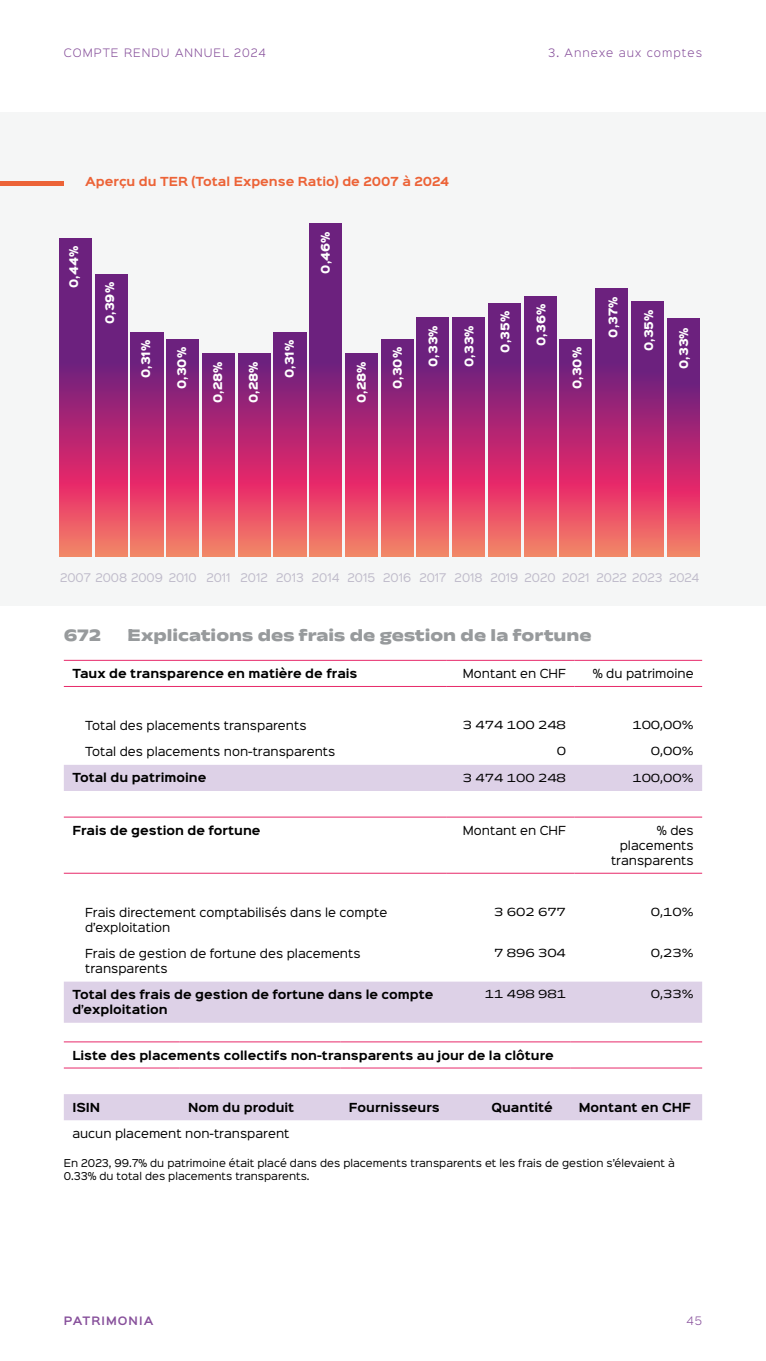
<style>
.page{position:relative;width:766px;height:1361px;background:#fff}
.page>*{position:absolute;margin:0;border:0;box-sizing:border-box;transform-origin:0 0}
.chapitre_4_4_4{font:800 18px "Anek Devanagari Expanded";color:#979a9c}
.Chiffre_tableau_-_MONO{font:12.75px "Anek Devanagari Expanded";color:#000}
.texte_tableau{font:11.25px/15px "Sinkin Sans 400";color:#000}
.t1{font:700 11.25px/15px "Sinkin Sans 700";color:#000}
.texte_tableau-2{font:700 11.25px "Sinkin Sans 700";color:#ec6337}
.t2{font:900 10.8px "Sinkin Sans 800";color:#fff}
.t3{font:10.8px "Sinkin Sans 400";color:#c0bccb}
.t4{font:300 10.5px "Sinkin Sans 300";letter-spacing:.1em;color:#87509b}
.t5{font:600 10.5px "Sinkin Sans 600";letter-spacing:.1em;color:#87509b}
.petit_texte_tableau{font:9.75px/13.5px "Sinkin Sans 400";color:#000}
</style>
<div class="page">
<svg style="left:64px;top:765px;width:638px;height:257px"></svg>
<hr style="left:64px;top:660px;width:382px;height:1px;background:#e72869">
<hr style="left:446px;top:660px;width:128px;height:1px;background:#e72869">
<hr style="left:574px;top:660px;width:128px;height:1px;background:#e72869">
<hr style="left:64px;top:686px;width:382px;height:1px;background:#e72869">
<hr style="left:446px;top:686px;width:128px;height:1px;background:#e72869">
<hr style="left:574px;top:686px;width:128px;height:1px;background:#e72869">
<hr style="left:64px;top:817px;width:382px;height:1px;background:#e72869">
<hr style="left:446px;top:817px;width:128px;height:1px;background:#e72869">
<hr style="left:574px;top:817px;width:128px;height:1px;background:#e72869">
<hr style="left:64px;top:873px;width:382px;height:1px;background:#e72869">
<hr style="left:446px;top:873px;width:128px;height:1px;background:#e72869">
<hr style="left:574px;top:873px;width:128px;height:1px;background:#e72869">
<div style="left:64px;top:1094px;width:638px;height:26px;background:#ddd1e7"></div>
<hr style="left:64px;top:1041px;width:115px;height:1px;background:#e72869">
<hr style="left:179px;top:1041px;width:161px;height:1px;background:#e72869">
<hr style="left:340px;top:1041px;width:143px;height:1px;background:#e72869">
<hr style="left:483px;top:1041px;width:87px;height:1px;background:#e72869">
<hr style="left:570px;top:1041px;width:132px;height:1px;background:#e72869">
<hr style="left:64px;top:1067px;width:115px;height:1px;background:#e72869">
<hr style="left:179px;top:1067px;width:161px;height:1px;background:#e72869">
<hr style="left:340px;top:1067px;width:143px;height:1px;background:#e72869">
<hr style="left:483px;top:1067px;width:87px;height:1px;background:#e72869">
<hr style="left:570px;top:1067px;width:132px;height:1px;background:#e72869">
<div style="left:0;top:113px;width:765px;height:493px;background:#f5f6f6"></div>
<svg style="left:59px;top:238px;width:33px;height:318px;background:#a02e75"></svg>
<svg style="left:95px;top:274px;width:32px;height:282px;background:#a73073"></svg>
<svg style="left:131px;top:332px;width:32px;height:224px;background:#b73471"></svg>
<svg style="left:167px;top:339px;width:32px;height:217px;background:#b93570"></svg>
<svg style="left:202px;top:354px;width:32px;height:202px;background:#bf366f"></svg>
<svg style="left:238px;top:354px;width:32px;height:202px;background:#bf366f"></svg>
<svg style="left:274px;top:332px;width:32px;height:224px;background:#b73471"></svg>
<svg style="left:309px;top:224px;width:32px;height:332px;background:#9e2e75"></svg>
<svg style="left:345px;top:354px;width:32px;height:202px;background:#bf366f"></svg>
<svg style="left:381px;top:339px;width:32px;height:217px;background:#b93570"></svg>
<svg style="left:416px;top:318px;width:33px;height:238px;background:#b23372"></svg>
<svg style="left:452px;top:318px;width:32px;height:238px;background:#b23372"></svg>
<svg style="left:488px;top:303px;width:32px;height:253px;background:#ae3272"></svg>
<svg style="left:524px;top:296px;width:32px;height:260px;background:#ac3273"></svg>
<svg style="left:559px;top:339px;width:32px;height:217px;background:#b93570"></svg>
<svg style="left:595px;top:289px;width:32px;height:267px;background:#ab3173"></svg>
<svg style="left:631px;top:302px;width:32px;height:254px;background:#ab3173"></svg>
<svg style="left:667px;top:318px;width:32px;height:238px;background:#ab3173"></svg>
<div style="left:0;top:181px;width:64px;height:5px;background:#ec6337"></div>
<p class="t4" style="left:64px;top:45px;width:203px">COMPTE RENDU ANNUEL 2024</p>
<p class="t4" style="left:548px;top:45px;width:155px">3. Annexe aux comptes</p>
<p class="texte_tableau-2" style="left:85px;top:175px;width:365px">Aperçu du TER (Total Expense Ratio) de 2007 à 2024</p>
<p class="t2" style="left:68px;top:288px;width:43px;rotate:-90deg">0,44%</p>
<p class="t2" style="left:104px;top:324px;width:43px;rotate:-90deg">0,39%</p>
<p class="t2" style="left:140px;top:378px;width:40px;rotate:-90deg">0,31%</p>
<p class="t2" style="left:176px;top:389px;width:44px;rotate:-90deg">0,30%</p>
<p class="t2" style="left:212px;top:403px;width:43px;rotate:-90deg">0,28%</p>
<p class="t2" style="left:248px;top:403px;width:43px;rotate:-90deg">0,28%</p>
<p class="t2" style="left:284px;top:378px;width:40px;rotate:-90deg">0,31%</p>
<p class="t2" style="left:320px;top:274px;width:44px;rotate:-90deg">0,46%</p>
<p class="t2" style="left:355px;top:403px;width:43px;rotate:-90deg">0,28%</p>
<p class="t2" style="left:391px;top:389px;width:44px;rotate:-90deg">0,30%</p>
<p class="t2" style="left:427px;top:367px;width:43px;rotate:-90deg">0,33%</p>
<p class="t2" style="left:463px;top:367px;width:43px;rotate:-90deg">0,33%</p>
<p class="t2" style="left:499px;top:352px;width:43px;rotate:-90deg">0,35%</p>
<p class="t2" style="left:535px;top:346px;width:43px;rotate:-90deg">0,36%</p>
<p class="t2" style="left:571px;top:389px;width:44px;rotate:-90deg">0,30%</p>
<p class="t2" style="left:607px;top:338px;width:43px;rotate:-90deg">0,37%</p>
<p class="t2" style="left:643px;top:351px;width:43px;rotate:-90deg">0,35%</p>
<p class="t2" style="left:678px;top:369px;width:43px;rotate:-90deg">0,33%</p>
<p class="t3" style="left:60px;top:568px;width:640px">2007 2008 2009 2010 2011 2012 2013 2014 2015 2016 2017 2018 2019 2020 2021 2022 2023 2024</p>
<p class="chapitre_4_4_4" style="left:64px;top:624px;width:38px">672</p>
<p class="chapitre_4_4_4" style="left:128px;top:624px;width:465px">Explications des frais de gestion de la fortune</p>
<p class="t1" style="left:72px;top:666px;width:286px">Taux de transparence en matière de frais</p>
<p class="texte_tableau" style="left:463px;top:665px;width:104px">Montant en CHF</p>
<p class="texte_tableau" style="left:592px;top:665px;width:102px">% du patrimoine</p>
<p class="texte_tableau" style="left:85px;top:717px;width:223px">Total des placements transparents</p>
<p class="Chiffre_tableau_-_MONO" style="left:463px;top:717px;width:104px">3 474 100 248</p>
<p class="Chiffre_tableau_-_MONO" style="left:632px;top:717px;width:63px">100,00%</p>
<p class="texte_tableau" style="left:85px;top:743px;width:251px">Total des placements non-transparents</p>
<p class="Chiffre_tableau_-_MONO" style="left:556px;top:743px;width:11px">0</p>
<p class="Chiffre_tableau_-_MONO" style="left:650px;top:743px;width:44px">0,00%</p>
<p class="t1" style="left:72px;top:771px;width:135px">Total du patrimoine</p>
<p class="Chiffre_tableau_-_MONO" style="left:463px;top:769px;width:104px">3 474 100 248</p>
<p class="Chiffre_tableau_-_MONO" style="left:632px;top:769px;width:63px">100,00%</p>
<p class="t1" style="left:72px;top:823px;width:190px">Frais de gestion de fortune</p>
<p class="texte_tableau" style="left:463px;top:821px;width:104px">Montant en CHF</p>
<p class="texte_tableau" style="left:611px;top:821px;width:84px;text-align:right">% des placements transparents</p>
<p class="texte_tableau" style="left:85px;top:904px;width:303px">Frais directement comptabilisés dans le compte d’exploitation</p>
<p class="Chiffre_tableau_-_MONO" style="left:494px;top:904px;width:73px">3 602 677</p>
<p class="Chiffre_tableau_-_MONO" style="left:650px;top:904px;width:44px">0,10%</p>
<p class="texte_tableau" style="left:85px;top:945px;width:277px">Frais de gestion de fortune des placements transparents</p>
<p class="Chiffre_tableau_-_MONO" style="left:494px;top:945px;width:73px">7 896 304</p>
<p class="Chiffre_tableau_-_MONO" style="left:650px;top:945px;width:44px">0,23%</p>
<p class="t1" style="left:72px;top:988px;width:363px">Total des frais de gestion de fortune dans le compte d’exploitation</p>
<p class="Chiffre_tableau_-_MONO" style="left:484px;top:986px;width:82px">11 498 981</p>
<p class="Chiffre_tableau_-_MONO" style="left:650px;top:986px;width:44px">0,33%</p>
<p class="t1" style="left:72px;top:1048px;width:483px">Liste des placements collectifs non-transparents au jour de la clôture</p>
<p class="t1" style="left:72px;top:1100px;width:29px">ISIN</p>
<p class="t1" style="left:188px;top:1100px;width:108px">Nom du produit</p>
<p class="t1" style="left:349px;top:1100px;width:92px">Fournisseurs</p>
<p class="t1" style="left:491px;top:1100px;width:63px">Quantité</p>
<p class="t1" style="left:578px;top:1100px;width:114px">Montant en CHF</p>
<p class="texte_tableau" style="left:72px;top:1125px;width:218px">aucun placement non-transparent</p>
<p class="petit_texte_tableau" style="left:64px;top:1155px;width:612px">En 2023, 99.7% du patrimoine était placé dans des placements transparents et les frais de gestion s’élevaient à<br>0.33% du total des placements transparents.</p>
<p class="t5" style="left:64px;top:1311px;width:91px">PATRIMONIA</p>
<p class="t4" style="left:686px;top:1312px;width:17px">45</p>
</div>
